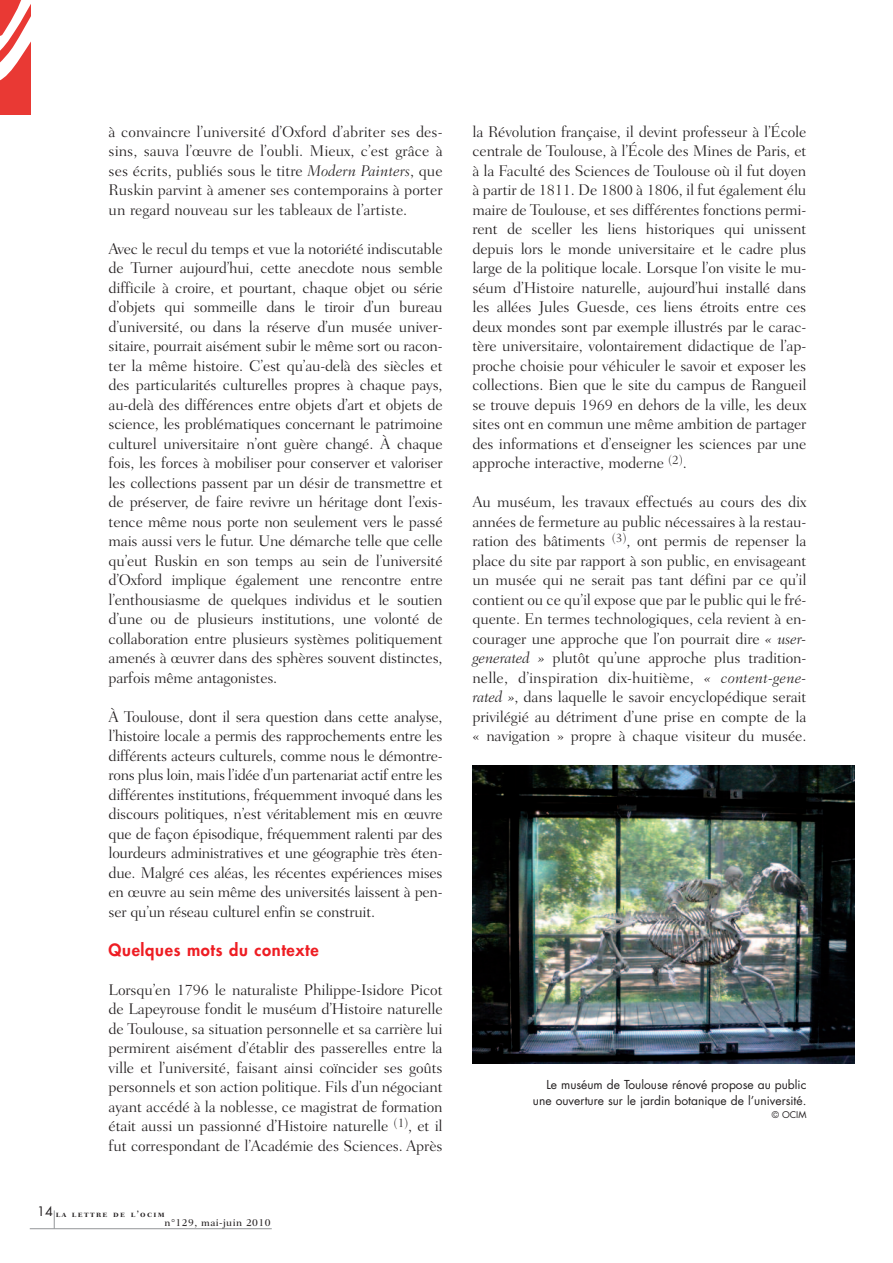
<style>
.page{position:relative;width:893px;height:1263px;background:#fff}
.page>*{position:absolute;margin:0;border:0;box-sizing:border-box;transform-origin:0 0}
.t1{font:800 16.5px "Futura";letter-spacing:.04em;color:#ee1d23}
.t2{font:300 15.75px/19.5px "Fairfield LH";letter-spacing:-.01em;color:#231f20;text-align:justify}
.t3{font:12px/15.8px "Futura";color:#231f20;text-align:right}
.t4{font:500 10.5px "Fairfield LH";letter-spacing:.04em;color:#231f20}
.t5{font:9px "Fairfield LH Bold SC";letter-spacing:.15em;color:#231f20}
.t6{font:9px "Futura";color:#231f20}
.s1{font-style:italic}
.s2{font-family:"Futura";font-size:12.75px}
</style>
<div class="page">
<svg style="left:54px;top:1210px;width:1px;height:18px"></svg>
<hr style="left:30px;top:1228px;width:242px;height:1px;background:#939598">
<svg style="left:0;top:0;width:30px;height:114px"></svg>
<img style="left:472px;top:766px;width:383px;height:298px">
<p class="t2" style="left:109px;top:123px;width:335px">à convaincre l’université d’Oxford d’abriter ses des&shy;sins, sauva l’œuvre de l’oubli. Mieux, c’est grâce à ses écrits, publiés sous le titre <span class="s1">Modern Painters</span>, que Ruskin parvint à amener ses contemporains à porter un regard nouveau sur les tableaux de l’artiste.</p>
<p class="t2" style="left:109px;top:240px;width:335px">Avec le recul du temps et vue la notoriété indiscutable de Turner aujourd’hui, cette anecdote nous semble difficile à croire, et pourtant, chaque objet ou série d’objets qui sommeille dans le tiroir d’un bureau d’université, ou dans la réserve d’un musée univer&shy;sitaire, pourrait aisément subir le même sort ou racon&shy;ter la même histoire. C’est qu’au-delà des siècles et des particularités culturelles propres à chaque pays, au-delà des différences entre objets d’art et objets de science, les problématiques concernant le patrimoine culturel universitaire n’ont guère changé. À chaque fois, les forces à mobiliser pour conserver et valoriser les collections passent par un désir de transmettre et de préserver, de faire revivre un héritage dont l’exis&shy;tence même nous porte non seulement vers le passé mais aussi vers le futur. Une démarche telle que celle qu’eut Ruskin en son temps au sein de l’université d’Oxford implique également une rencontre entre l’enthousiasme de quelques individus et le soutien d’une ou de plusieurs institutions, une volonté de collaboration entre plusieurs systèmes politiquement amenés à œuvrer dans des sphères souvent distinctes, parfois même antagonistes.</p>
<p class="t2" style="left:109px;top:708px;width:335px">À Toulouse, dont il sera question dans cette analyse, l’histoire locale a permis des rapprochements entre les différents acteurs culturels, comme nous le démontre&shy;rons plus loin, mais l’idée d’un partenariat actif entre les différentes institutions, fréquemment invoqué dans les discours politiques, n’est véritablement mis en œuvre que de façon épisodique, fréquemment ralenti par des lourdeurs administratives et une géographie très éten&shy;due. Malgré ces aléas, les récentes expériences mises en œuvre au sein même des universités laissent à pen&shy;ser qu’un réseau culturel enfin se construit.</p>
<p class="t1" style="left:109px;top:942px;width:212px">Quelques mots du contexte</p>
<p class="t2" style="left:109px;top:981px;width:336px">Lorsqu’en 1796 le naturaliste Philippe-Isidore Picot de Lapeyrouse fondit le muséum d’Histoire naturelle de Toulouse, sa situation personnelle et sa carrière lui permirent aisément d’établir des passerelles entre la ville et l’université, faisant ainsi coïncider ses goûts personnels et son action politique. Fils d’un négociant ayant accédé à la noblesse, ce magistrat de formation était aussi un passionné d’Histoire naturelle <sup>(1)</sup>, et il fut correspondant de l’Académie des Sciences. Après</p>
<p class="t5" style="left:37px;top:1210px;width:129px"><span class="s2">14</span> la lettre de l’ocim</p>
<p class="t4" style="left:165px;top:1218px;width:108px">n°129, mai-juin 2010</p>
<p class="t2" style="left:472px;top:123px;width:335px">la Révolution française, il devint professeur à l’École centrale de Toulouse, à l’École des Mines de Paris, et à la Faculté des Sciences de Toulouse où il fut doyen à partir de 1811. De 1800 à 1806, il fut également élu maire de Toulouse, et ses différentes fonctions permi&shy;rent de sceller les liens historiques qui unissent depuis lors le monde universitaire et le cadre plus large de la politique locale. Lorsque l’on visite le mu&shy;séum d’Histoire naturelle, aujourd’hui installé dans les allées Jules Guesde, ces liens étroits entre ces deux mondes sont par exemple illustrés par le carac&shy;tère universitaire, volontairement didactique de l’ap&shy;proche choisie pour véhiculer le savoir et exposer les collections. Bien que le site du campus de Rangueil se trouve depuis 1969 en dehors de la ville, les deux sites ont en commun une même ambition de partager des informations et d’enseigner les sciences par une approche interactive, moderne <sup>(2)</sup>.</p>
<p class="t2" style="left:472px;top:493px;width:335px">Au muséum, les travaux effectués au cours des dix années de fermeture au public nécessaires à la restau&shy;ration des bâtiments <sup>(3)</sup>, ont permis de repenser la place du site par rapport à son public, en envisageant un musée qui ne serait pas tant défini par ce qu’il contient ou ce qu’il expose que par le public qui le fré&shy;quente. En termes technologiques, cela revient à en&shy;courager une approche que l’on pourrait dire <span class="s1">« user&shy;generated »</span> plutôt qu’une approche plus tradition&shy;nelle, d’inspiration dix-huitième, <span class="s1">« content-gene&shy;rated »</span>, dans laquelle le savoir encyclopédique serait privilégié au détriment d’une prise en compte de la « navigation » propre à chaque visiteur du musée.</p>
<p class="t3" style="left:533px;top:1078px;width:275px">Le muséum de Toulouse rénové propose au public une ouverture sur le jardin botanique de l’université.</p>
<p class="t6" style="left:772px;top:1111px;width:36px">© OCIM</p>
</div>
